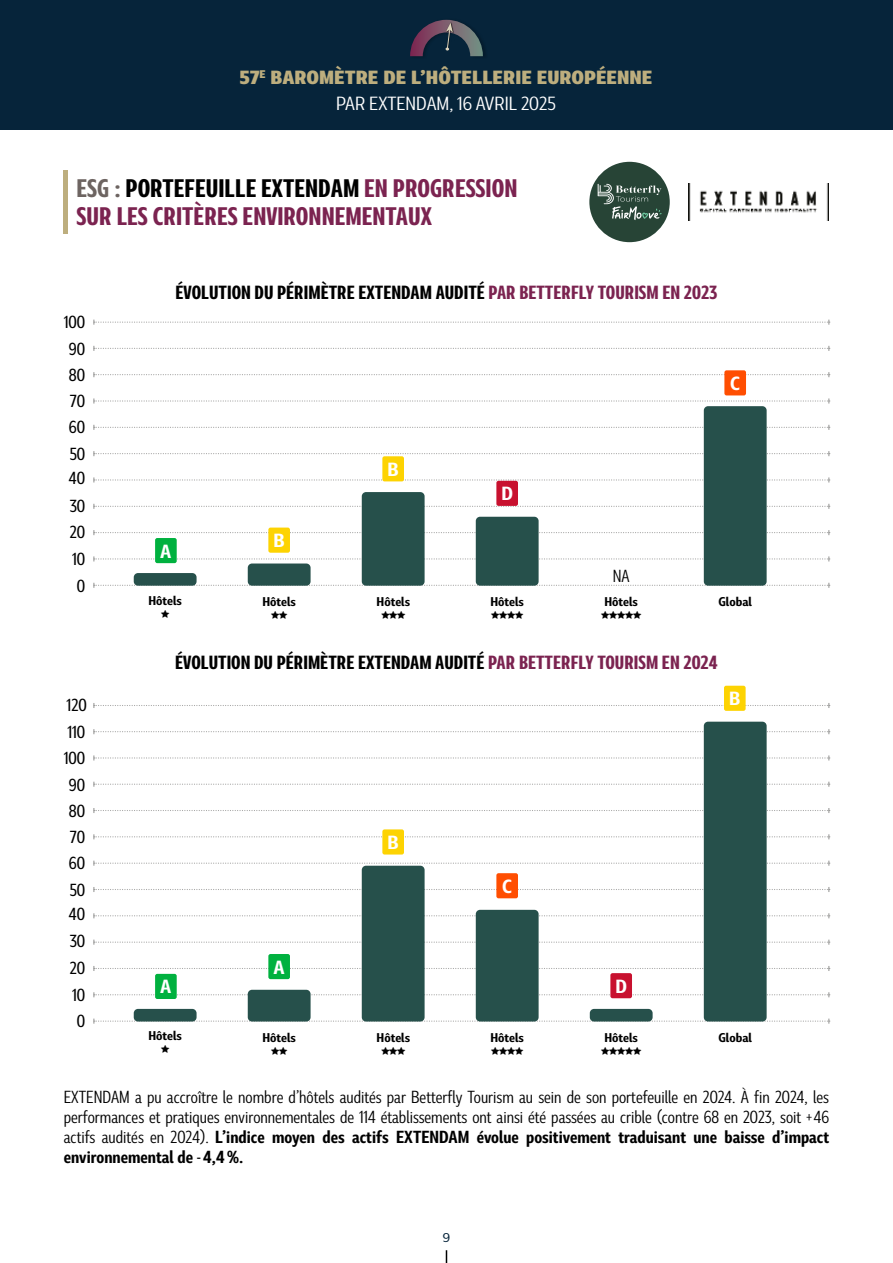
<style>
.page{position:relative;width:893px;height:1263px;background:#fff}
.page>*{position:absolute;margin:0;border:0;box-sizing:border-box;transform-origin:0 0}
.t1{font:700 condensed 24px/28.5px "Marble Display";color:#7b2350}
.t2{font:700 condensed 18px "Marble Display";color:#000}
.t3{font:800 18px/25.5px "Marble Display";color:#bdae7e;text-align:center}
.t4{font:700 18px "Marble Display";color:#fff}
.t5{font:16.5px/19.8px "Marble Display";color:#000;text-align:justify;scale:.9 1}
.t6{font:500 16.5px "Marble Display";color:#000;scale:.9 1}
.t7{font:700 12px "Marble Display";color:#000}
.t8{font:12px "Pizza Dude Stars";color:#000}
.t9{font:500 expanded 12px "Marble Display";color:#06243a}
.s1{font-weight:400;color:#fff}
.s2{color:#6d6461}
.s3{color:#000}
.s4{color:#7b2350}
.s5{font-weight:700}
</style>
<div class="page">
<svg style="left:446px;top:1250px;width:1px;height:13px"></svg>
<div style="left:0;top:0;width:893px;height:130px;background:#06243a"></div>
<div style="left:410px;top:18px;width:78px;height:41px;background:#000;opacity:.22"></div>
<svg style="left:410px;top:20px;width:73px;height:36px"></svg>
<svg style="left:93px;top:451px;width:737px;height:5px"></svg>
<svg style="left:93px;top:530px;width:737px;height:5px"></svg>
<svg style="left:93px;top:504px;width:737px;height:5px"></svg>
<svg style="left:93px;top:583px;width:737px;height:5px"></svg>
<svg style="left:93px;top:425px;width:737px;height:5px"></svg>
<svg style="left:93px;top:477px;width:737px;height:5px"></svg>
<svg style="left:93px;top:556px;width:737px;height:5px"></svg>
<svg style="left:93px;top:398px;width:737px;height:5px"></svg>
<svg style="left:93px;top:372px;width:737px;height:5px"></svg>
<svg style="left:93px;top:346px;width:737px;height:5px"></svg>
<svg style="left:93px;top:320px;width:737px;height:5px"></svg>
<div style="left:134px;top:573px;width:63px;height:13px;background:#26504b;border-radius:4px"></div>
<div style="left:248px;top:563px;width:63px;height:23px;background:#26504b;border-radius:4px"></div>
<div style="left:362px;top:492px;width:63px;height:94px;background:#26504b;border-radius:4px"></div>
<div style="left:476px;top:517px;width:63px;height:69px;background:#26504b;border-radius:4px"></div>
<div style="left:704px;top:406px;width:63px;height:180px;background:#26504b;border-radius:4px"></div>
<div style="left:155px;top:538px;width:22px;height:25px;background:#00b13f;border-radius:2px"></div>
<div style="left:268px;top:528px;width:22px;height:25px;background:#fdd302;border-radius:2px"></div>
<div style="left:382px;top:456px;width:22px;height:25px;background:#fdd302;border-radius:2px"></div>
<div style="left:724px;top:370px;width:22px;height:25px;background:#ff4e01;border-radius:2px"></div>
<div style="left:496px;top:481px;width:22px;height:25px;background:#c8112f;border-radius:2px"></div>
<svg style="left:93px;top:887px;width:737px;height:5px"></svg>
<svg style="left:93px;top:966px;width:737px;height:5px"></svg>
<svg style="left:93px;top:940px;width:737px;height:5px"></svg>
<svg style="left:93px;top:1018px;width:737px;height:6px"></svg>
<svg style="left:93px;top:861px;width:737px;height:5px"></svg>
<svg style="left:93px;top:913px;width:737px;height:5px"></svg>
<svg style="left:93px;top:992px;width:737px;height:5px"></svg>
<svg style="left:93px;top:834px;width:737px;height:5px"></svg>
<svg style="left:93px;top:808px;width:737px;height:5px"></svg>
<svg style="left:93px;top:782px;width:737px;height:5px"></svg>
<svg style="left:93px;top:729px;width:737px;height:5px"></svg>
<svg style="left:93px;top:755px;width:737px;height:5px"></svg>
<svg style="left:93px;top:703px;width:737px;height:5px"></svg>
<div style="left:134px;top:1009px;width:63px;height:12px;background:#26504b;border-radius:4px"></div>
<div style="left:590px;top:1009px;width:63px;height:12px;background:#26504b;border-radius:4px"></div>
<div style="left:248px;top:990px;width:63px;height:31px;background:#26504b;border-radius:4px"></div>
<div style="left:362px;top:866px;width:63px;height:155px;background:#26504b;border-radius:4px"></div>
<div style="left:476px;top:910px;width:63px;height:111px;background:#26504b;border-radius:4px"></div>
<div style="left:704px;top:722px;width:63px;height:299px;background:#26504b;border-radius:4px"></div>
<div style="left:155px;top:974px;width:22px;height:25px;background:#00b13f;border-radius:2px"></div>
<div style="left:382px;top:829px;width:22px;height:25px;background:#fdd302;border-radius:2px"></div>
<div style="left:610px;top:973px;width:22px;height:25px;background:#c8112f;border-radius:2px"></div>
<div style="left:268px;top:954px;width:22px;height:25px;background:#00b13f;border-radius:2px"></div>
<div style="left:496px;top:873px;width:22px;height:25px;background:#ff4e01;border-radius:2px"></div>
<div style="left:724px;top:686px;width:22px;height:25px;background:#fdd302;border-radius:2px"></div>
<hr style="left:64px;top:170px;width:4px;height:64px;background:#bdae7e">
<img style="left:689px;top:184px;width:140px;height:36px">
<div style="left:589px;top:162px;width:81px;height:80px;background:#274436;border-radius:50%"></div>
<svg style="left:598px;top:184px;width:63px;height:36px"></svg>
<p class="t3" style="left:239px;top:63px;width:415px">57<sup>E</sup> BAROMÈTRE DE L’HÔTELLERIE EUROPÉENNE<br><span class="s1">PAR EXTENDAM, 16 AVRIL 2025</span></p>
<h1 class="t1" style="left:77px;top:171px;width:442px"><span class="s2">ESG :</span> <span class="s3">PORTEFEUILLE EXTENDAM</span> EN PROGRESSION<br>SUR LES CRITÈRES ENVIRONNEMENTAUX</h1>
<p class="t6" style="left:64px;top:309px;width:25px">100</p>
<p class="t6" style="left:69px;top:336px;width:20px">90</p>
<p class="t6" style="left:69px;top:361px;width:20px">80</p>
<p class="t6" style="left:70px;top:388px;width:19px">70</p>
<p class="t6" style="left:69px;top:413px;width:20px">60</p>
<p class="t6" style="left:70px;top:440px;width:19px">50</p>
<p class="t6" style="left:69px;top:464px;width:20px">40</p>
<p class="t6" style="left:70px;top:492px;width:19px">30</p>
<p class="t6" style="left:70px;top:518px;width:19px">20</p>
<p class="t6" style="left:72px;top:546px;width:16px">10</p>
<p class="t6" style="left:77px;top:572px;width:11px">0</p>
<p class="t6" style="left:67px;top:692px;width:24px">120</p>
<p class="t6" style="left:67px;top:718px;width:21px">110</p>
<p class="t6" style="left:64px;top:745px;width:25px">100</p>
<p class="t6" style="left:69px;top:772px;width:20px">90</p>
<p class="t6" style="left:69px;top:797px;width:20px">80</p>
<p class="t6" style="left:70px;top:824px;width:19px">70</p>
<p class="t6" style="left:69px;top:849px;width:20px">60</p>
<p class="t6" style="left:70px;top:876px;width:19px">50</p>
<p class="t6" style="left:69px;top:900px;width:20px">40</p>
<p class="t6" style="left:70px;top:928px;width:19px">30</p>
<p class="t6" style="left:70px;top:954px;width:19px">20</p>
<p class="t6" style="left:72px;top:982px;width:16px">10</p>
<p class="t6" style="left:77px;top:1008px;width:11px">0</p>
<p class="t2" style="left:176px;top:277px;width:543px">ÉVOLUTION DU PÉRIMÈTRE EXTENDAM AUDITÉ <span class="s4">PAR BETTERFLY TOURISM EN 2023</span></p>
<p class="t4" style="left:160px;top:535px;width:13px">A</p>
<p class="t4" style="left:274px;top:525px;width:13px">B</p>
<p class="t4" style="left:388px;top:454px;width:13px">B</p>
<p class="t4" style="left:501px;top:478px;width:13px">D</p>
<p class="t5" style="left:613px;top:564px;width:20px">NA</p>
<p class="t4" style="left:730px;top:368px;width:12px">C</p>
<p class="t7" style="left:148px;top:590px;width:35px">Hôtels</p>
<p class="t7" style="left:718px;top:591px;width:35px">Global</p>
<p class="t8" style="left:161px;top:608px;width:9px">t</p>
<p class="t7" style="left:262px;top:591px;width:35px">Hôtels</p>
<p class="t8" style="left:271px;top:610px;width:17px">tt</p>
<p class="t7" style="left:376px;top:591px;width:35px">Hôtels</p>
<p class="t8" style="left:381px;top:610px;width:25px">ttt</p>
<p class="t7" style="left:490px;top:591px;width:35px">Hôtels</p>
<p class="t8" style="left:491px;top:610px;width:33px">tttt</p>
<p class="t7" style="left:604px;top:591px;width:35px">Hôtels</p>
<p class="t8" style="left:601px;top:610px;width:41px">ttttt</p>
<p class="t2" style="left:175px;top:647px;width:544px">ÉVOLUTION DU PÉRIMÈTRE EXTENDAM AUDITÉ <span class="s4">PAR BETTERFLY TOURISM EN 2024</span></p>
<p class="t4" style="left:729px;top:683px;width:13px">B</p>
<p class="t4" style="left:160px;top:971px;width:13px">A</p>
<p class="t4" style="left:274px;top:951px;width:13px">A</p>
<p class="t4" style="left:388px;top:827px;width:13px">B</p>
<p class="t4" style="left:502px;top:871px;width:12px">C</p>
<p class="t4" style="left:615px;top:970px;width:13px">D</p>
<p class="t7" style="left:148px;top:1026px;width:35px">Hôtels</p>
<p class="t7" style="left:718px;top:1027px;width:35px">Global</p>
<p class="t8" style="left:161px;top:1044px;width:9px">t</p>
<p class="t7" style="left:262px;top:1027px;width:35px">Hôtels</p>
<p class="t8" style="left:271px;top:1045px;width:17px">tt</p>
<p class="t7" style="left:376px;top:1027px;width:35px">Hôtels</p>
<p class="t8" style="left:381px;top:1045px;width:25px">ttt</p>
<p class="t7" style="left:490px;top:1027px;width:35px">Hôtels</p>
<p class="t8" style="left:491px;top:1045px;width:33px">tttt</p>
<p class="t7" style="left:604px;top:1027px;width:35px">Hôtels</p>
<p class="t8" style="left:601px;top:1045px;width:41px">ttttt</p>
<p class="t5" style="left:64px;top:1086px;width:852px">EXTENDAM a pu accroître le nombre d’hôtels audités par Betterfly Tourism au sein de son portefeuille en 2024. À fin 2024, les performances et pratiques environnementales de 114 établissements ont ainsi été passées au crible (contre 68 en 2023, soit + 46 actifs audités en 2024). <span class="s5">L’indice moyen des actifs EXTENDAM évolue positivement traduisant une baisse d’impact environnemental de - 4,4 %.</span></p>
<p class="t9" style="left:443px;top:1227px;width:9px">9</p>
</div>
